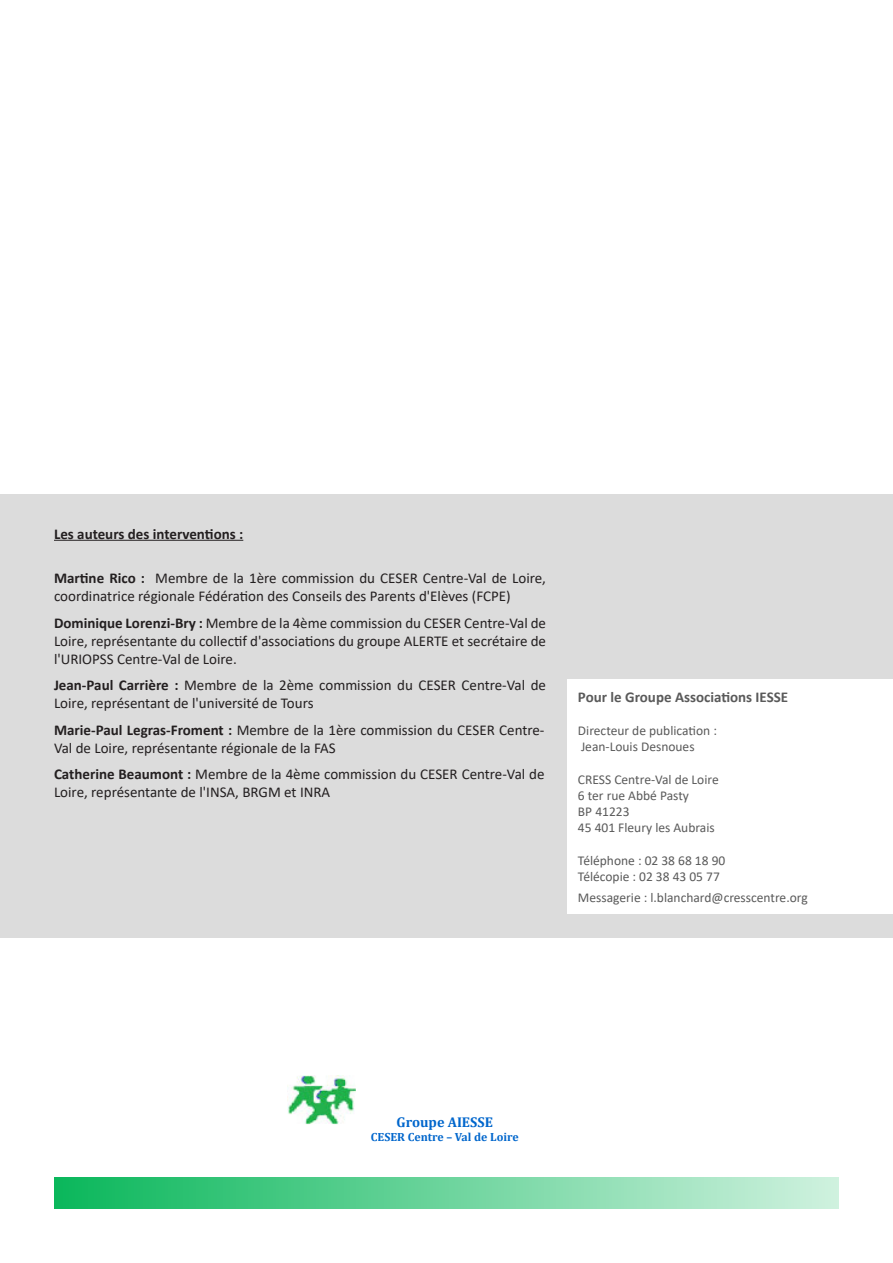
<style>
.page{position:relative;width:893px;height:1263px;background:#fff}
.page>*{position:absolute;margin:0;border:0;box-sizing:border-box;transform-origin:0 0}
.t1{font:15px/18px "Calibri";color:#231f20}
.t2{font:700 15px "Calibri";color:#5a5a5a}
.t3{font:700 15px "Calibri";color:#231f20}
.t4{font:700 14.25px "Cambria";color:#06c}
.t5{font:13.5px "Calibri";color:#5a5a5a}
.t6{font:700 11.85px "Cambria";color:#06c}
.s1{font-weight:700}
</style>
<div class="page">
<div style="left:54px;top:1177px;width:785px;height:32px;background:linear-gradient(to right,#0ab75b,#cff2df)"></div>
<div style="left:0;top:494px;width:893px;height:443px;background:#dcdcdc"></div>
<hr style="left:54px;top:540px;width:189px;height:1px;background:#231f20">
<div style="left:568px;top:680px;width:325px;height:234px;background:#fff"></div>
<img style="left:288px;top:1076px;width:68px;height:49px">
<p class="t3" style="left:54px;top:523px;width:191px">Les auteurs des interventions :</p>
<p class="t1" style="left:54px;top:569px;width:494px"><span class="s1">Martine Rico :</span> Membre de la 1ère commission du CESER Centre-Val de Loire, coordinatrice régionale Fédération des Conseils des Parents d'Elèves (FCPE)</p>
<p class="t1" style="left:54px;top:613px;width:494px;text-align:justify"><span class="s1">Dominique Lorenzi-Bry :</span> Membre de la 4ème commission du CESER Centre-Val de Loire, représentante du collectif d'associations du groupe ALERTE et secrétaire de l'URIOPSS Centre-Val de Loire.</p>
<p class="t1" style="left:54px;top:676px;width:494px"><span class="s1">Jean-Paul Carrière :</span> Membre de la 2ème commission du CESER Centre-Val de<br>Loire, représentant de l'université de Tours</p>
<p class="t1" style="left:54px;top:720px;width:492px"><span class="s1">Marie-Paul Legras-Froment :</span> Membre de la 1ère commission du CESER Centre-<br>Val de Loire, représentante régionale de la FAS</p>
<p class="t1" style="left:54px;top:765px;width:492px"><span class="s1">Catherine Beaumont :</span> Membre de la 4ème commission du CESER Centre-Val de<br>Loire, représentante de l'INSA, BRGM et INRA</p>
<p class="t2" style="left:578px;top:687px;width:212px">Pour le Groupe Associations IESSE</p>
<p class="t5" style="left:578px;top:721px;width:140px">Directeur de publication :</p>
<p class="t5" style="left:581px;top:737px;width:115px">Jean-Louis Desnoues</p>
<p class="t5" style="left:578px;top:770px;width:142px">CRESS Centre-Val de Loire</p>
<p class="t5" style="left:578px;top:786px;width:112px">6 ter rue Abbé Pasty</p>
<p class="t5" style="left:578px;top:802px;width:53px">BP 41223</p>
<p class="t5" style="left:578px;top:818px;width:138px">45 401 Fleury les Aubrais</p>
<p class="t5" style="left:578px;top:851px;width:149px">Téléphone : 02 38 68 18 90</p>
<p class="t5" style="left:578px;top:867px;width:143px">Télécopie : 02 38 43 05 77</p>
<p class="t5" style="left:578px;top:888px;width:231px">Messagerie : l.blanchard@cresscentre.org</p>
<p class="t4" style="left:396px;top:1112px;width:98px">Groupe AIESSE</p>
<p class="t6" style="left:371px;top:1128px;width:150px">CESER Centre – Val de Loire</p>
</div>
